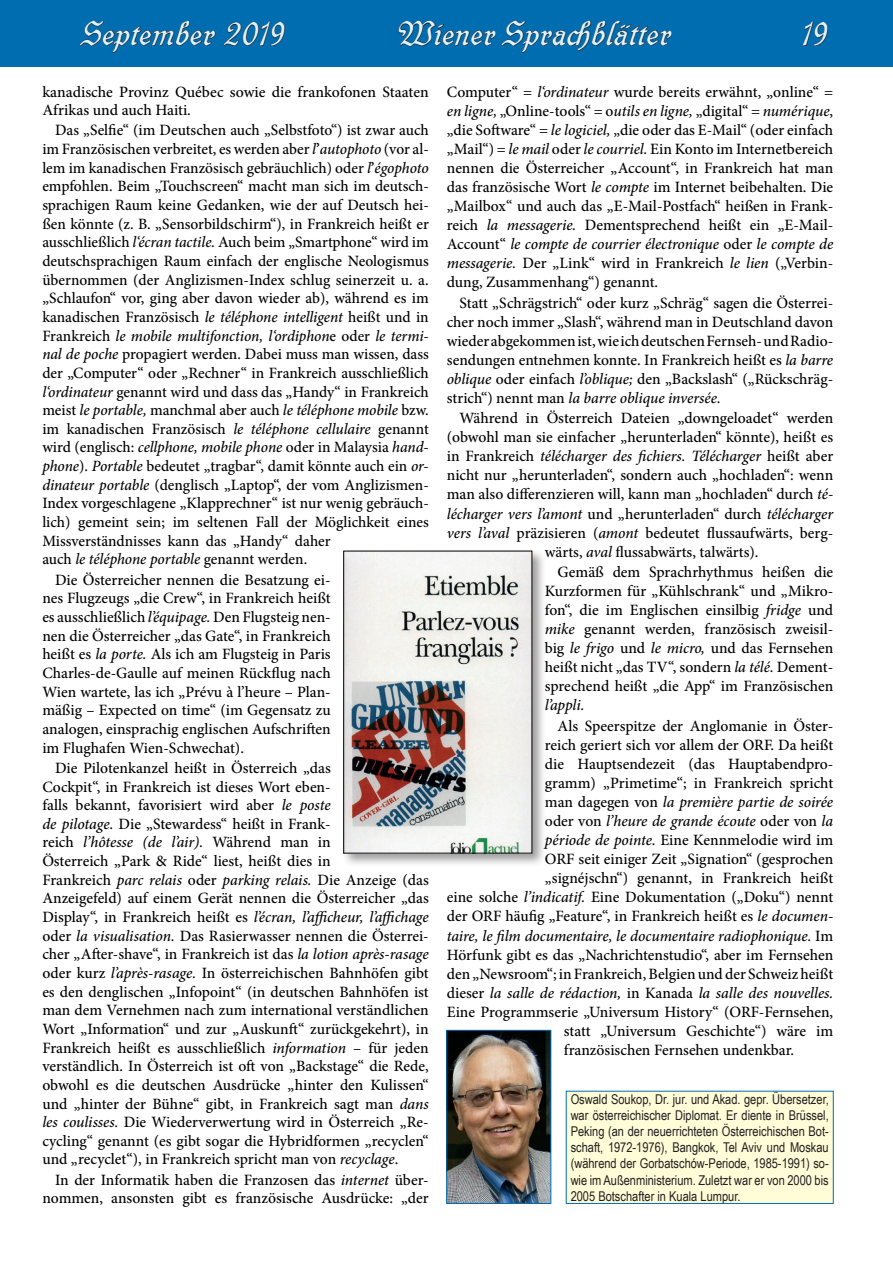
<style>
.page{position:relative;width:893px;height:1263px;background:#fff}
.page>*{position:absolute;margin:0;border:0;box-sizing:border-box;transform-origin:0 0}
.t1{font:33px "DS Deutsche Kursiv";color:#dcf2fc}
.t2{font:500 15.75px/18.6px "Minion Pro";color:#000;text-align:justify}
.t3{font:italic 500 15.75px "Minion Pro";letter-spacing:-.005em;color:#000}
.t4{font:13.5px/16.2px "Arial Narrow";color:#231f20;text-align:justify}
.s1{font-style:italic}
.s2{font-weight:600}
.s3{font-style:normal}
</style>
<div class="page">
<div style="left:0;top:0;width:893px;height:66px;background:#006db1"></div>
<svg style="left:80px;top:21px;width:135px;height:32px"></svg>
<svg style="left:224px;top:22px;width:61px;height:24px"></svg>
<svg style="left:399px;top:21px;width:273px;height:32px"></svg>
<svg style="left:802px;top:22px;width:26px;height:24px"></svg>
<div style="left:341px;top:548px;width:205px;height:319px;background:#231f20;opacity:.44"></div>
<img style="left:345px;top:553px;width:185px;height:298px">
<div style="left:343px;top:551px;width:189px;height:302px;border:1px solid #000"></div>
<img style="left:449px;top:1032px;width:100px;height:169px">
<div style="left:447px;top:1030px;width:104px;height:173px;border:1px solid #006db1"></div>
<div style="left:566px;top:1091px;width:267px;height:112px;background:#fffcd8"></div>
<h1 class="t1" style="left:82px;top:15px;width:204px">September 2019</h1>
<h1 class="t1" style="left:398px;top:15px;width:275px">Wiener Spracblätter</h1>
<h1 class="t1" style="left:802px;top:15px;width:27px">19</h1>
<p class="t2" style="left:42px;top:82px;width:388px">kanadische Provinz Québec sowie die frankofonen Staaten<br>Afrikas und auch Haiti.</p>
<p class="t2" style="left:42px;top:121px;width:388px;text-align:left;text-indent:13px">Das „Selfie“ (im Deutschen auch „Selbstfoto“) ist zwar auch im Französischen verbreitet, es werden aber <span class="s1">l</span><span class="s2">’</span><span class="s1">autophoto</span> (vor al&shy;lem im kanadischen Französisch gebräuchlich) oder <span class="s1">l</span><span class="s2">’</span><span class="s1">égophoto </span>empfohlen. Beim „Touchscreen“ macht man sich im deutsch&shy;sprachigen Raum keine Gedanken, wie der auf Deutsch hei&shy;ßen könnte (z. B. „Sensorbildschirm“), in Frankreich heißt er ausschließlich <span class="s1">l‘écran tactile.</span> Auch beim „Smartphone“ wird im deutschsprachigen Raum einfach der englische Neologismus übernommen (der Anglizismen-Index schlug seinerzeit u. a. „Schlaufon“ vor, ging aber davon wieder ab), während es im kanadischen Französisch <span class="s1">le téléphone intelligent</span> heißt und in Frankreich <span class="s1">le mobile multifonction, l‘ordiphon</span>e oder <span class="s1">le termi&shy;nal de poche</span> propagiert werden. Dabei muss man wissen, dass der „Computer“ oder „Rechner“ in Frankreich ausschließlich <span class="s1">l‘ordinateur</span> genannt wird und dass das „Handy“ in Frankreich meist <span class="s1">le portable,</span> manchmal aber auch <span class="s1">le téléphone mobile</span> bzw. im kanadischen Französisch <span class="s1">le téléphone cellulaire</span> genannt wird (englisch: <span class="s1">cellphone, mobile phone</span> oder in Malaysia <span class="s1">hand&shy;phone</span>). <span class="s1">Portable</span> bedeutet „tragbar“, damit könnte auch ein <span class="s1">or&shy;dinateur portable</span> (denglisch „Laptop“, der vom Anglizismen-Index vorgeschlagene „Klapprechner“ ist nur wenig gebräuch&shy;lich) gemeint sein; im seltenen Fall der Möglichkeit eines Missverständnisses kann das „Handy“ daher<br>auch <span class="s1">le téléphone portable</span> genannt werden.</p>
<p class="t2" style="left:42px;top:570px;width:290px;text-indent:13px">Die Österreicher nennen die Besatzung ei&shy;nes Flugzeugs „die Crew“, in Frankreich heißt es ausschließlich <span class="s1">l’équipage.</span> Den Flugsteig nen&shy;nen die Österreicher „das Gate“, in Frankreich heißt es <span class="s1">la porte.</span> Als ich am Flugsteig in Paris Charles-de-Gaulle auf meinen Rückflug nach Wien wartete, las ich „Prévu à l’heure – Plan&shy;mäßig – Expected on time“ (im Gegensatz zu analogen, einsprachig englischen Aufschriften im Flughafen Wien-Schwechat).</p>
<p class="t2" style="left:42px;top:758px;width:388px;text-align:left;text-indent:13px">Die Pilotenkanzel heißt in Österreich „das<br>Cockpit“, in Frankreich ist dieses Wort eben-<br>falls bekannt, favorisiert wird aber <span class="s1">le poste<br>de pilotage.</span> Die „Stewardess“ heißt in Frank-<br>reich <span class="s1">l’hôtesse (de l’air).</span> Während man in<br>Österreich „Park &amp; Ride“ liest, heißt dies in<br>Frankreich <span class="s1">parc relais</span> oder <span class="s1">parking relais.</span> Die Anzeige (das Anzeigefeld) auf einem Gerät nennen die Österreicher „das Display“, in Frankreich heißt es <span class="s1">l’écran, l’afficheur, l’affichage </span>oder <span class="s1">la visualisation.</span> Das Rasierwasser nennen die Österrei&shy;cher „After-shave“, in Frankreich ist das <span class="s1">la lotion après-rasage </span>oder kurz <span class="s1">l’après-rasage.</span> In österreichischen Bahnhöfen gibt es den denglischen „Infopoint“ (in deutschen Bahnhöfen ist man dem Vernehmen nach zum international verständlichen Wort „Information“ und zur „Auskunft“ zurückgekehrt), in Frankreich heißt es ausschließlich <span class="s1">information</span> – für jeden verständlich. In Österreich ist oft von „Backstage“ die Rede, obwohl es die deutschen Ausdrücke „hinter den Kulissen“ und „hinter der Bühne“ gibt, in Frankreich sagt man <span class="s1">dans les coulisses.</span> Die Wiederverwertung wird in Österreich „Re&shy;cycling“ genannt (es gibt sogar die Hybridformen „recyclen“ und „recyclet“), in Frankreich spricht man von <span class="s1">recyclage</span>.</p>
<p class="t2" style="left:42px;top:1170px;width:388px;text-align:right">In der Informatik haben die Franzosen das <span class="s1">internet</span> über&shy;nommen, ansonsten gibt es französische Ausdrücke: „der</p>
<p class="t2" style="left:447px;top:82px;width:388px;line-height:19px">Computer“ = <span class="s1">l‘ordinateur</span> wurde bereits erwähnt, „online“ = <span class="s1">en ligne,</span> „Online-tools“ = o<span class="s1">utils en ligne,</span> „digital“ = <span class="s1">numérique</span>, „die Software“ = <span class="s1">le logiciel,</span> „die oder das E-Mail“ (oder einfach „Mail“) = <span class="s1">le mail</span> oder <span class="s1">le courriel.</span> Ein Konto im Internetbereich nennen die Österreicher „Account“, in Frankreich hat man das französische Wort <span class="s1">le compte</span> im Internet beibehalten. Die „Mailbox“ und auch das „E-Mail-Postfach“ heißen in Frank&shy;reich <span class="s1">la messagerie.</span> Dementsprechend heißt ein „E-Mail-Account“ <span class="s1">le compte de courrier électronique</span> oder <span class="s1">le compte de messagerie.</span> Der „Link“ wird in Frankreich <span class="s1">le lien</span> („Verbin&shy;dung, Zusammenhang“) genannt.</p>
<p class="t2" style="left:447px;top:293px;width:388px;line-height:19px;text-indent:13px">Statt „Schrägstrich“ oder kurz „Schräg“ sagen die Österrei&shy;cher noch immer „Slash“, während man in Deutschland davon wieder abgekommen ist, wie ich deutschen Fernseh- und Radio&shy;sendungen entnehmen konnte. In Frankreich heißt es <span class="s1">la barre oblique</span> oder einfach <span class="s1">l’oblique;</span> den „Backslash“ („Rückschräg&shy;strich“) nennt man <span class="s1">la barre oblique inversée.</span></p>
<p class="t2" style="left:460px;top:409px;width:375px">Während in Österreich Dateien „downgeloadet“ werden</p>
<p class="t2" style="left:447px;top:428px;width:388px">(obwohl man sie einfacher „herunterladen“ könnte), heißt es</p>
<p class="t3" style="left:447px;top:446px;width:388px"><span class="s3">in Frankreich</span> télécharger des fichiers. Télécharger <span class="s3">heißt aber</span></p>
<p class="t2" style="left:447px;top:466px;width:388px">nicht nur „herunterladen“, sondern auch „hochladen“: wenn</p>
<p class="t2" style="left:447px;top:485px;width:388px">man also differenzieren will, kann man „hochladen“ durch <span class="s1">té-</span></p>
<p class="t3" style="left:447px;top:503px;width:388px">lécharger vers l’amont <span class="s3">und „herunterladen“ durch</span> télécharger</p>
<p class="t2" style="left:447px;top:523px;width:388px"><span class="s1">vers l’aval</span> präzisieren (<span class="s1">amont</span> bedeutet flussaufwärts, berg-</p>
<p class="t2" style="left:545px;top:542px;width:215px">wärts, <span class="s1">aval</span> flussabwärts, talwärts).</p>
<p class="t2" style="left:545px;top:563px;width:290px;line-height:19px;text-indent:13px">Gemäß dem Sprachrhythmus heißen die Kurzformen für „Kühlschrank“ und „Mikro&shy;fon“, die im Englischen einsilbig <span class="s1">fridge</span> und <span class="s1">mike</span> genannt werden, französisch zweisil&shy;big <span class="s1">le frigo</span> und <span class="s1">le micro,</span> und das Fernsehen heißt nicht „das TV“, sondern <span class="s1">la télé.</span> Dement&shy;sprechend heißt „die App“ im Französischen <span class="s1">l’appli.</span></p>
<p class="t2" style="left:558px;top:717px;width:277px">Als Speerspitze der Anglomanie in Öster-</p>
<p class="t2" style="left:545px;top:736px;width:290px">reich geriert sich vor allem der ORF. Da heißt</p>
<p class="t2" style="left:545px;top:755px;width:290px">die Hauptsendezeit (das Hauptabendpro-</p>
<p class="t2" style="left:545px;top:774px;width:290px">gramm) „Primetime“; in Frankreich spricht</p>
<p class="t3" style="left:545px;top:791px;width:290px"><span class="s3">man dagegen von</span> la première partie de soirée</p>
<p class="t3" style="left:545px;top:810px;width:290px"><span class="s3">oder von</span> l’heure de grande écoute <span class="s3">oder von</span> la</p>
<p class="t2" style="left:545px;top:831px;width:290px"><span class="s1">période de pointe.</span> Eine Kennmelodie wird im</p>
<p class="t2" style="left:545px;top:850px;width:290px">ORF seit einiger Zeit „Signation“ (gesprochen</p>
<p class="t2" style="left:545px;top:869px;width:290px">„signéjschn“) genannt, in Frankreich heißt</p>
<p class="t2" style="left:447px;top:888px;width:388px">eine solche <span class="s1">l’indicatif.</span> Eine Dokumentation („Doku“) nennt</p>
<p class="t2" style="left:447px;top:907px;width:388px">der ORF häufig „Feature“, in Frankreich heißt es <span class="s1">le documen-</span></p>
<p class="t3" style="left:447px;top:925px;width:388px">taire, le film documentaire, le documentaire radiophonique. <span class="s3">Im</span></p>
<p class="t2" style="left:447px;top:945px;width:388px">Hörfunk gibt es das „Nachrichtenstudio“, aber im Fernsehen</p>
<p class="t2" style="left:447px;top:964px;width:388px">den „Newsroom“; in Frankreich, Belgien und der Schweiz heißt</p>
<p class="t3" style="left:447px;top:982px;width:388px"><span class="s3">dieser</span> la salle de rédaction, <span class="s3">in Kanada</span> la salle des nouvelles.</p>
<p class="t2" style="left:447px;top:1002px;width:388px">Eine Programmserie „Universum History“ (ORF-Fernsehen,</p>
<p class="t2" style="left:564px;top:1021px;width:271px">statt „Universum Geschichte“) wäre im</p>
<p class="t2" style="left:564px;top:1040px;width:232px">französischen Fernsehen undenkbar.</p>
<p class="t4" style="left:571px;top:1090px;width:260px">Oswald Soukop, Dr. jur. und Akad. gepr. Übersetzer, war österreichischer Diplomat. Er diente in Brüssel, Peking (an der neuerrichteten Österreichischen Bot&shy;schaft, 1972-1976), Bangkok, Tel Aviv und Moskau (während der Gorbatschów-Periode, 1985-1991) so&shy;wie im Außenministerium. Zuletzt war er von 2000 bis 2005 Botschafter in Kuala Lumpur.</p>
</div>
